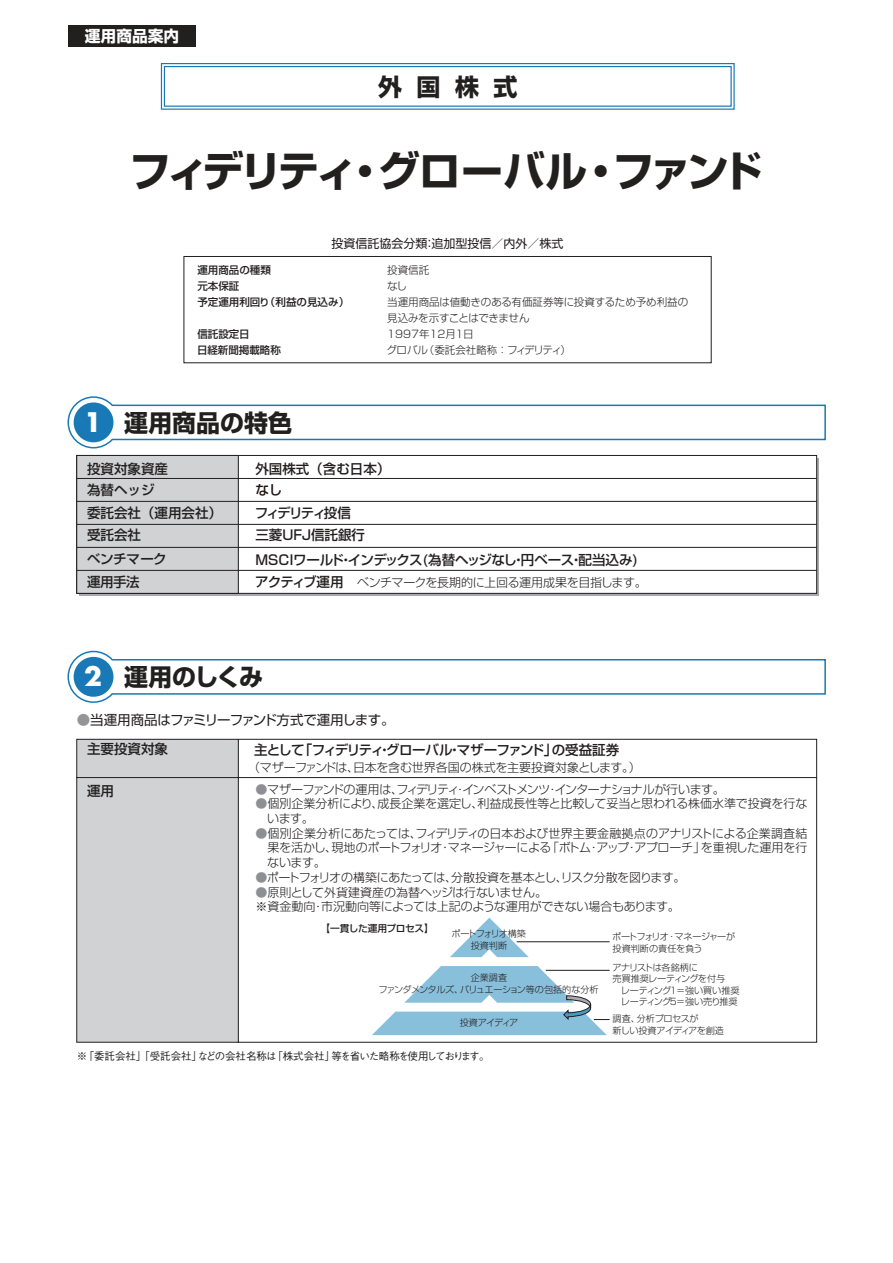
<style>
.page{position:relative;width:893px;height:1263px;background:#fff}
.page>*{position:absolute;margin:0;border:0;box-sizing:border-box;transform-origin:0 0}
.t1{font:700 42px "Shin Go Pro";letter-spacing:-.11em;color:#221f1f}
.t2{font:700 26.25px "Futura";color:#fff}
.t3{font:700 24px "Shin Go Pro";color:#221f1f}
.t4{font:700 15.75px "Shin Go Pro";color:#fff}
.t5{font:500 13.5px/20.5px "Shin Go Pro";color:#221f1f}
.t6{font:13.5px "Shin Go Pro";letter-spacing:-.05em;color:#231f20}
.t7{font:500 13.5px "Shin Go Pro";letter-spacing:-.055em;color:#221f1f}
.t8{font:500 13.5px/23px "Shin Go Pro";letter-spacing:-.035em;color:#221f1f}
.t9{font:500 13.5px "Shin Go Pro";letter-spacing:-.06em;color:#221f1f}
.t10{font:500 13.5px "Shin Go Pro";color:#211613}
.t11{font:300 12px/14.7px "Shin Go Pro";letter-spacing:-.02em;color:#221f1f}
.t12{font:300 12px "Shin Go Pro";letter-spacing:-.05em;color:#221f1f}
.t13{font:300 12px "Shin Go Pro";color:#221f1f}
.t14{font:12px "Shin Go Pro";color:#231f20}
.t15{font:300 12px "Shin Go Pro";letter-spacing:-.065em;color:#221f1f}
.t16{font:300 12px "Shin Go Pro";letter-spacing:-.08em;color:#221f1f}
.t17{font:300 12px "Shin Go Pro";letter-spacing:.005em;color:#221f1f}
.t18{font:300 12px "Shin Go Pro";letter-spacing:-.04em;color:#221f1f}
.t19{font:300 10.5px "Shin Go Pro";letter-spacing:-.005em;color:#221f1f}
.t20{font:500 10.5px/16px "Shin Go Pro";color:#221f1f}
.t21{font:500 10.5px "Gothic BBB Pro";letter-spacing:-.115em;color:#221f1f}
.t22{font:300 10.5px "Shin Go Pro";letter-spacing:-.035em;color:#221f1f}
.t23{font:300 10.5px "Shin Go Pro";letter-spacing:-.06em;color:#221f1f}
.t24{font:500 10.5px "Gothic BBB Pro";color:#221f1f}
.t25{font:500 10.5px "Gothic BBB Pro";letter-spacing:-.02em;color:#221f1f}
.t26{font:500 10.5px "Gothic BBB Pro";letter-spacing:-.055em;color:#221f1f}
.t27{font:500 9.75px "Shin Go Pro";letter-spacing:-.05em;color:#221f1f}
.t28{font:300 9.15px/11.6px "Shin Go Pro";letter-spacing:-.03em;color:#221f1f;text-align:center}
.t29{font:300 9.15px/11.6px "Shin Go Pro";color:#221f1f}
.t30{font:300 9.15px/11.6px "Shin Go Pro";letter-spacing:-.05em;color:#221f1f}
.t31{font:300 9.15px "Shin Go Pro";letter-spacing:-.065em;color:#221f1f}
.t32{font:300 9.15px "Shin Go Pro";letter-spacing:-.125em;color:#221f1f}
.t33{font:300 9.15px "Shin Go Pro";letter-spacing:-.1em;color:#221f1f}
.s1{color:#939598}
.s2{font-weight:400;color:#8d8f95}
</style>
<div class="page">
<svg style="left:160px;top:63px;width:575px;height:47px"></svg>
<div style="left:184px;top:256px;width:527px;height:107px;border:1px solid #221f1f"></div>
<div style="left:68px;top:25px;width:128px;height:22px;background:#221f1f"></div>
<svg style="left:76px;top:739px;width:741px;height:304px"></svg>
<div style="left:77px;top:455px;width:740px;height:139px;border:1px solid #231f20"></div>
<div style="left:77px;top:455px;width:161px;height:138px;background:#d1d2d4"></div>
<div style="left:77px;top:455px;width:162px;height:139px;border:1px solid #231f20"></div>
<hr style="left:77px;top:570px;width:740px;height:1px;background:#231f20">
<hr style="left:77px;top:547px;width:740px;height:1px;background:#231f20">
<hr style="left:77px;top:524px;width:740px;height:1px;background:#231f20">
<hr style="left:77px;top:501px;width:740px;height:1px;background:#231f20">
<hr style="left:77px;top:478px;width:740px;height:1px;background:#231f20">
<svg style="left:67px;top:396px;width:759px;height:53px"></svg>
<div style="left:74px;top:402px;width:39px;height:40px;background:#1979b6;border-radius:50%"></div>
<svg style="left:67px;top:650px;width:759px;height:53px"></svg>
<div style="left:74px;top:657px;width:39px;height:40px;background:#1979b6;border-radius:50%"></div>
<svg style="left:450px;top:918px;width:79px;height:39px"></svg>
<hr style="left:517px;top:941px;width:93px;height:1px;background:#231f20">
<svg style="left:372px;top:966px;width:238px;height:69px"></svg>
<h3 class="t4" style="left:85px;top:23px;width:96px">運用商品案内</h3>
<h3 class="t3" style="left:378px;top:67px;width:141px">外国株式</h3>
<h1 class="t1" style="left:129px;top:138px;width:229px">フィデリティ</h1>
<h1 class="t1" style="left:344px;top:138px;width:43px">・</h1>
<h1 class="t1" style="left:378px;top:138px;width:210px">グローバル</h1>
<h1 class="t1" style="left:580px;top:138px;width:43px">・</h1>
<h1 class="t1" style="left:613px;top:138px;width:152px">ファンド</h1>
<p class="t14" style="left:332px;top:233px;width:233px">投資信託協会分類追加型投信／内外／株式</p>
<p class="t14" style="left:424px;top:233px;width:13px">：</p>
<h2 class="t2" style="left:84px;top:403px;width:19px">1</h2>
<p class="t20" style="left:197px;top:261px;width:75px">運用商品の種類</p>
<p class="t20" style="left:197px;top:277px;width:43px">元本保証</p>
<p class="t20" style="left:197px;top:293px;width:74px">予定運用利回り</p>
<p class="t20" style="left:197px;top:325px;width:85px">信託設定日<br>日経新聞掲載略称</p>
<p class="t20" style="left:265px;top:293px;width:86px">（利益の見込み(</p>
<h3 class="t3" style="left:124px;top:403px;width:169px">運用商品の特色</h3>
<p class="t19" style="left:387px;top:261px;width:43px">投資信託</p>
<p class="t19" style="left:387px;top:277px;width:21px">なし</p>
<p class="t19" style="left:387px;top:294px;width:303px">当運用商品は値動きのある有価証券等に投資するため予め利益の</p>
<p class="t22" style="left:387px;top:310px;width:144px">見込みを示すことはできません</p>
<p class="t19" style="left:387px;top:326px;width:88px">1997年12月1日</p>
<p class="t19" style="left:560px;top:342px;width:12px">(</p>
<p class="t19" style="left:387px;top:342px;width:43px">グロバル</p>
<p class="t23" style="left:424px;top:342px;width:140px">（委託会社略称：フィデリティ</p>
<p class="t5" style="left:87px;top:457px;width:82px">投資対象資産為替ヘッジ</p>
<p class="t5" style="left:87px;top:501px;width:136px">委託会社（運用会社(</p>
<p class="t8" style="left:87px;top:546px;width:81px">ベンチマーク運用手法</p>
<p class="t5" style="left:87px;top:523px;width:56px">受託会社</p>
<p class="t5" style="left:255px;top:457px;width:136px">外国株式（含む日本(</p>
<p class="t10" style="left:255px;top:478px;width:28px">なし</p>
<p class="t5" style="left:255px;top:500px;width:112px;line-height:22.6px">フィデリティ投信三菱UFJ信託銀行</p>
<p class="t5" style="left:255px;top:548px;width:385px">MSCIワールドインデックス(為替ヘッジなし円ベース配当込み(</p>
<p class="t5" style="left:339px;top:548px;width:15px">・</p>
<p class="t5" style="left:512px;top:548px;width:15px">・</p>
<p class="t5" style="left:570px;top:548px;width:15px">・</p>
<p class="t9" style="left:255px;top:571px;width:104px">アクティブ運用　</p>
<p class="t11" style="left:357px;top:574px;width:291px">ベンチマークを長期的に上回る運用成果を目指します。</p>
<h2 class="t2" style="left:84px;top:657px;width:19px">2</h2>
<h3 class="t3" style="left:124px;top:658px;width:141px">運用のしくみ</h3>
<p class="t6" style="left:77px;top:709px;width:319px"><span class="s1">●</span>当運用商品はファミリーファンド方式で運用します。</p>
<p class="t5" style="left:87px;top:737px;width:82px">主要投資対象</p>
<p class="t5" style="left:87px;top:779px;width:28px">運用</p>
<p class="t7" style="left:299px;top:739px;width:260px">「フィデリティグローバルマザーファンド」</p>
<p class="t5" style="left:254px;top:738px;width:52px">主として</p>
<p class="t5" style="left:552px;top:738px;width:69px">の受益証券</p>
<p class="t5" style="left:378px;top:738px;width:15px">・</p>
<p class="t5" style="left:448px;top:738px;width:15px">・</p>
<p class="t15" style="left:248px;top:757px;width:113px">（マザーファンドは、</p>
<p class="t12" style="left:255px;top:779px;width:471px"><span class="s2">●</span>マザーファンドの運用はフィデリティインベストメンツインターナショナルが行います。</p>
<p class="t11" style="left:353px;top:758px;width:289px">日本を含む世界各国の株式を主要投資対象とします (。</p>
<p class="t11" style="left:454px;top:780px;width:13px">・</p>
<p class="t11" style="left:546px;top:780px;width:13px">・</p>
<p class="t11" style="left:391px;top:780px;width:13px">、</p>
<p class="t11" style="left:477px;top:795px;width:331px">利益成長性等と比較して妥当と思われる株価水準で投資を行な</p>
<p class="t13" style="left:255px;top:794px;width:230px"><span class="s2">●</span>個別企業分析により成長企業を選定し、</p>
<p class="t11" style="left:371px;top:795px;width:13px">、</p>
<p class="t11" style="left:267px;top:810px;width:48px">います。</p>
<p class="t11" style="left:415px;top:824px;width:393px">フィデリティの日本および世界主要金融拠点のアナリストによる企業調査結</p>
<p class="t13" style="left:255px;top:823px;width:168px"><span class="s2">●</span>個別企業分析にあたっては、</p>
<p class="t11" style="left:547px;top:839px;width:46px">「ボトム</p>
<p class="t16" style="left:331px;top:838px;width:112px">現地のポートフォリオ</p>
<p class="t18" style="left:448px;top:838px;width:105px">マネージャーによる</p>
<p class="t11" style="left:597px;top:839px;width:110px">アップアプローチ」</p>
<p class="t11" style="left:267px;top:839px;width:72px">果を活かし、ないます。</p>
<p class="t17" style="left:701px;top:838px;width:108px">を重視した運用を行</p>
<p class="t11" style="left:439px;top:839px;width:13px">・</p>
<p class="t11" style="left:588px;top:839px;width:13px">・</p>
<p class="t11" style="left:626px;top:839px;width:13px">・</p>
<p class="t11" style="left:255px;top:868px;width:203px"><span class="s2">●</span>ポートフォリオの構築にあたっては、</p>
<p class="t11" style="left:321px;top:883px;width:360px;text-indent:-66px"><span class="s2">●</span>原則として外貨建資産の為替ヘッジは行ないません。<br>市況動向等によっては上記のような運用ができない場合もあります。</p>
<p class="t11" style="left:451px;top:868px;width:236px">分散投資を基本としリスク分散を図ります。</p>
<p class="t11" style="left:556px;top:868px;width:13px">、</p>
<p class="t11" style="left:255px;top:898px;width:61px">※資金動向</p>
<p class="t11" style="left:312px;top:898px;width:13px">・</p>
<p class="t27" style="left:320px;top:921px;width:115px">【一貫した運用プロセス】</p>
<p class="t28" style="left:451px;top:927px;width:76px">ポートフォリオ構築投資判断</p>
<p class="t29" style="left:460px;top:971px;width:140px;text-indent:10px">企業調査<br>バリュエーション等の包括的な分析</p>
<p class="t31" style="left:379px;top:982px;width:86px">ファンダメンタルズ、</p>
<p class="t32" style="left:612px;top:929px;width:58px">ポートフォリオ</p>
<p class="t28" style="left:674px;top:930px;width:62px">マネージャーが</p>
<p class="t28" style="left:667px;top:930px;width:11px">・</p>
<p class="t29" style="left:613px;top:941px;width:92px">投資判断の責任を負う</p>
<p class="t28" style="left:612px;top:960px;width:87px">アナリストは各銘柄に</p>
<p class="t28" style="left:613px;top:972px;width:114px">売買推奨レーティングを付与</p>
<p class="t28" style="left:676px;top:983px;width:65px">＝強い買い推奨</p>
<p class="t28" style="left:621px;top:983px;width:52px">レーティング</p>
<p class="t28" style="left:669px;top:983px;width:11px">１</p>
<p class="t28" style="left:621px;top:995px;width:52px">レーティング</p>
<p class="t28" style="left:676px;top:995px;width:63px">＝強い売り推奨</p>
<p class="t28" style="left:669px;top:995px;width:11px">５</p>
<p class="t33" style="left:460px;top:1015px;width:60px">投資アイディア</p>
<p class="t28" style="left:637px;top:1012px;width:63px">分析プロセスが</p>
<p class="t30" style="left:613px;top:1012px;width:113px">調査、<br>新しい投資アイディアを創造</p>
<p class="t24" style="left:77px;top:1047px;width:127px">※「委託会社」「受託会社」</p>
<p class="t26" style="left:273px;top:1047px;width:64px">「株式会社」</p>
<p class="t21" style="left:332px;top:1047px;width:160px">等を省いた略称を使用しております。</p>
<p class="t25" style="left:198px;top:1047px;width:81px">などの会社名称は</p>
</div>
